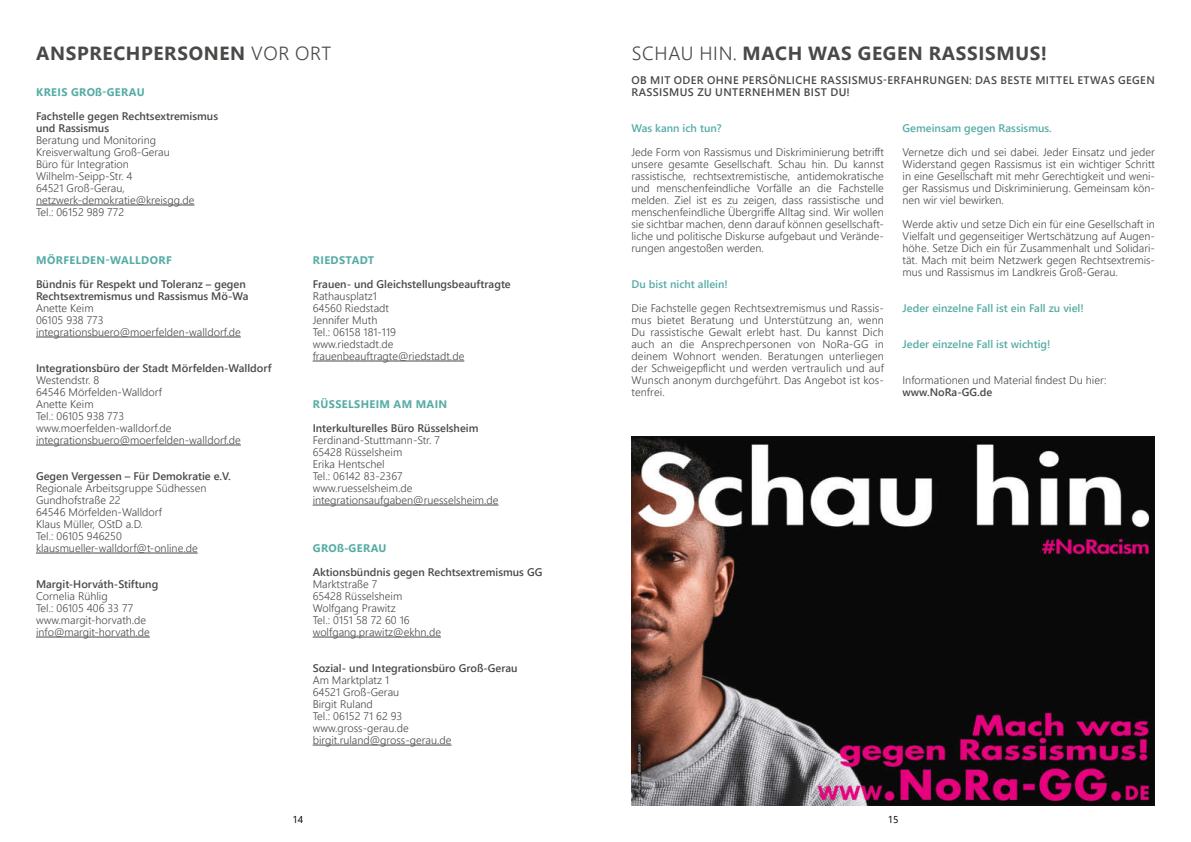
<style>
.page{position:relative;width:1191px;height:842px;background:#fff}
.page>*{position:absolute;margin:0;border:0;box-sizing:border-box;transform-origin:0 0}
.t1{font:700 19px "Segoe UI";letter-spacing:.035em;color:#4a4948}
.t2{font:300 11px/12px "Segoe UI";color:#4a4948}
.t3{font:600 11px/12px "Segoe UI";color:#4a4948}
.t4{font:600 11px "Segoe UI";color:#55aca4}
.t5{font:600 11px/12px "Segoe UI";letter-spacing:.035em;color:#4a4948}
.t6{font:700 11px "Segoe UI";letter-spacing:.035em;color:#55aca4}
.t7{font:10px "Segoe UI";color:#000}
.s1{font-weight:300}
</style>
<div class="page">
<img style="left:631px;top:436px;width:524px;height:370px">
<hr style="left:36px;top:205px;width:158px;height:1px;background:#4a4948">
<hr style="left:36px;top:337px;width:205px;height:1px;background:#4a4948">
<hr style="left:36px;top:445px;width:205px;height:1px;background:#4a4948">
<hr style="left:36px;top:553px;width:162px;height:1px;background:#4a4948">
<hr style="left:36px;top:637px;width:114px;height:1px;background:#4a4948">
<hr style="left:313px;top:361px;width:151px;height:1px;background:#4a4948">
<hr style="left:313px;top:505px;width:185px;height:1px;background:#4a4948">
<hr style="left:313px;top:637px;width:128px;height:1px;background:#4a4948">
<hr style="left:313px;top:745px;width:138px;height:1px;background:#4a4948">
<h1 class="t1" style="left:36px;top:35px;width:296px">ANSPRECHPERSONEN <span class="s1">VOR ORT</span></h1>
<h1 class="t1" style="left:631px;top:35px;width:417px"><span class="s1">SCHAU HIN.</span> MACH WAS GEGEN RASSISMUS!</h1>
<p class="t6" style="left:36px;top:88px;width:110px">KREIS GROß-GERAU</p>
<p class="t3" style="left:36px;top:111px;width:184px">Fachstelle gegen Rechtsextremismus und Rassismus</p>
<p class="t2" style="left:36px;top:135px;width:160px">Beratung und Monitoring<br>Kreisverwaltung Groß-Gerau<br>Büro für Integration<br>Wilhelm-Seipp-Str. 4<br>64521 Groß-Gerau, netzwerk-demokratie@kreisgg.de<br>Tel.: 06152 989 772</p>
<p class="t6" style="left:36px;top:250px;width:137px">MÖRFELDEN-WALLDORF</p>
<p class="t3" style="left:36px;top:279px;width:214px">Bündnis für Respekt und Toleranz – gegen<br>Rechtsextremismus und Rassismus Mö-Wa</p>
<p class="t2" style="left:36px;top:303px;width:206px">Anette Keim<br>06105 938 773 integrationsbuero@moerfelden-walldorf.de</p>
<p class="t3" style="left:36px;top:363px;width:237px">Integrationsbüro der Stadt Mörfelden-Walldorf</p>
<p class="t2" style="left:36px;top:375px;width:206px">Westendstr. 8<br>64546 Mörfelden-Walldorf<br>Anette Keim<br>Tel.: 06105 938 773 www.moerfelden-walldorf.de integrationsbuero@moerfelden-walldorf.de</p>
<p class="t3" style="left:36px;top:471px;width:196px">Gegen Vergessen – Für Demokratie e.V.</p>
<p class="t2" style="left:36px;top:483px;width:172px">Regionale Arbeitsgruppe Südhessen<br>Gundhofstraße 22<br>64546 Mörfelden-Walldorf<br>Klaus Müller, OStD a.D.<br>Tel.: 06105 946250 klausmueller-walldorf@t-online.de</p>
<p class="t3" style="left:36px;top:579px;width:124px">Margit-Horváth-Stiftung</p>
<p class="t2" style="left:36px;top:591px;width:115px">Cornelia Rühlig<br>Tel.: 06105 406 33 77 www.margit-horvath.de info@margit-horvath.de</p>
<p class="t6" style="left:313px;top:256px;width:63px">RIEDSTADT</p>
<p class="t3" style="left:313px;top:279px;width:200px">Frauen- und Gleichstellungsbeauftragte</p>
<p class="t2" style="left:313px;top:291px;width:153px">Rathausplatz1<br>64560 Riedstadt<br>Jennifer Muth<br>Tel.: 06158 181-119 www.riedstadt.de frauenbeauftragte@riedstadt.de</p>
<p class="t6" style="left:313px;top:394px;width:136px">RÜSSELSHEIM AM MAIN</p>
<p class="t3" style="left:313px;top:423px;width:167px">Interkulturelles Büro Rüsselsheim</p>
<p class="t2" style="left:313px;top:435px;width:187px">Ferdinand-Stuttmann-Str. 7<br>65428 Rüsselsheim<br>Erika Hentschel<br>Tel.: 06142 83-2367 www.ruesselsheim.de integrationsaufgaben@ruesselsheim.de</p>
<p class="t6" style="left:313px;top:544px;width:75px">GROß-GERAU</p>
<p class="t3" style="left:313px;top:567px;width:231px">Aktionsbündnis gegen Rechtsextremismus GG</p>
<p class="t2" style="left:313px;top:579px;width:130px">Marktstraße 7<br>65428 Rüsselsheim<br>Wolfgang Prawitz<br>Tel.: 0151 58 72 60 16 wolfgang.prawitz@ekhn.de</p>
<p class="t3" style="left:313px;top:663px;width:206px">Sozial- und Integrationsbüro Groß-Gerau</p>
<p class="t2" style="left:313px;top:675px;width:140px">Am Marktplatz 1<br>64521 Groß-Gerau<br>Birgit Ruland<br>Tel.: 06152 71 62 93 www.gross-gerau.de birgit.ruland@gross-gerau.de</p>
<p class="t5" style="left:631px;top:75px;width:525px">OB MIT ODER OHNE PERSÖNLICHE RASSISMUS-ERFAHRUNGEN: DAS BESTE MITTEL ETWAS GEGEN<br>RASSISMUS ZU UNTERNEHMEN BIST DU!</p>
<p class="t4" style="left:631px;top:124px;width:92px">Was kann ich tun?</p>
<p class="t2" style="left:631px;top:145px;width:254px;text-align:justify">Jede Form von Rassismus und Diskriminierung betrifft unsere gesamte Gesellschaft. Schau hin. Du kannst rassistische, rechtsextremistische, antidemokratische und menschenfeindliche Vorfälle an die Fachstelle melden. Ziel ist es zu zeigen, dass rassistische und menschenfeindliche Übergriffe Alltag sind. Wir wollen sie sichtbar machen, denn darauf können gesellschaft&shy;liche und politische Diskurse aufgebaut und Verände&shy;rungen angestoßen werden.</p>
<p class="t4" style="left:631px;top:280px;width:98px">Du bist nicht allein!</p>
<p class="t2" style="left:631px;top:303px;width:254px;text-align:justify">Die Fachstelle gegen Rechtsextremismus und Rassis&shy;mus bietet Beratung und Unterstützung an, wenn Du rassistische Gewalt erlebt hast. Du kannst Dich auch an die Ansprechpersonen von NoRa-GG in deinem Wohnort wenden. Beratungen unterliegen der Schweigepflicht und werden vertraulich und auf Wunsch anonym durchgeführt. Das Angebot ist kos&shy;tenfrei.</p>
<p class="t4" style="left:902px;top:124px;width:151px">Gemeinsam gegen Rassismus.</p>
<p class="t2" style="left:902px;top:147px;width:254px;text-align:justify">Vernetze dich und sei dabei. Jeder Einsatz und jeder Widerstand gegen Rassismus ist ein wichtiger Schritt in eine Gesellschaft mit mehr Gerechtigkeit und weni&shy;ger Rassismus und Diskriminierung. Gemeinsam kön&shy;nen wir viel bewirken.</p>
<p class="t2" style="left:902px;top:219px;width:254px;text-align:justify">Werde aktiv und setze Dich ein für eine Gesellschaft in Vielfalt und gegenseitiger Wertschätzung auf Augen&shy;höhe. Setze Dich ein für Zusammenhalt und Solidari&shy;tät. Mach mit beim Netzwerk gegen Rechtsextremis&shy;mus und Rassismus im Landkreis Groß-Gerau.</p>
<p class="t4" style="left:902px;top:304px;width:183px">Jeder einzelne Fall ist ein Fall zu viel!</p>
<p class="t4" style="left:902px;top:340px;width:149px">Jeder einzelne Fall ist wichtig!</p>
<p class="t2" style="left:902px;top:373px;width:205px">Informationen und Material findest Du hier:</p>
<p class="t3" style="left:902px;top:387px;width:91px">www.NoRa-GG.de</p>
<p class="t7" style="left:292px;top:816px;width:12px">14</p>
<p class="t7" style="left:888px;top:816px;width:12px">15</p>
</div>
